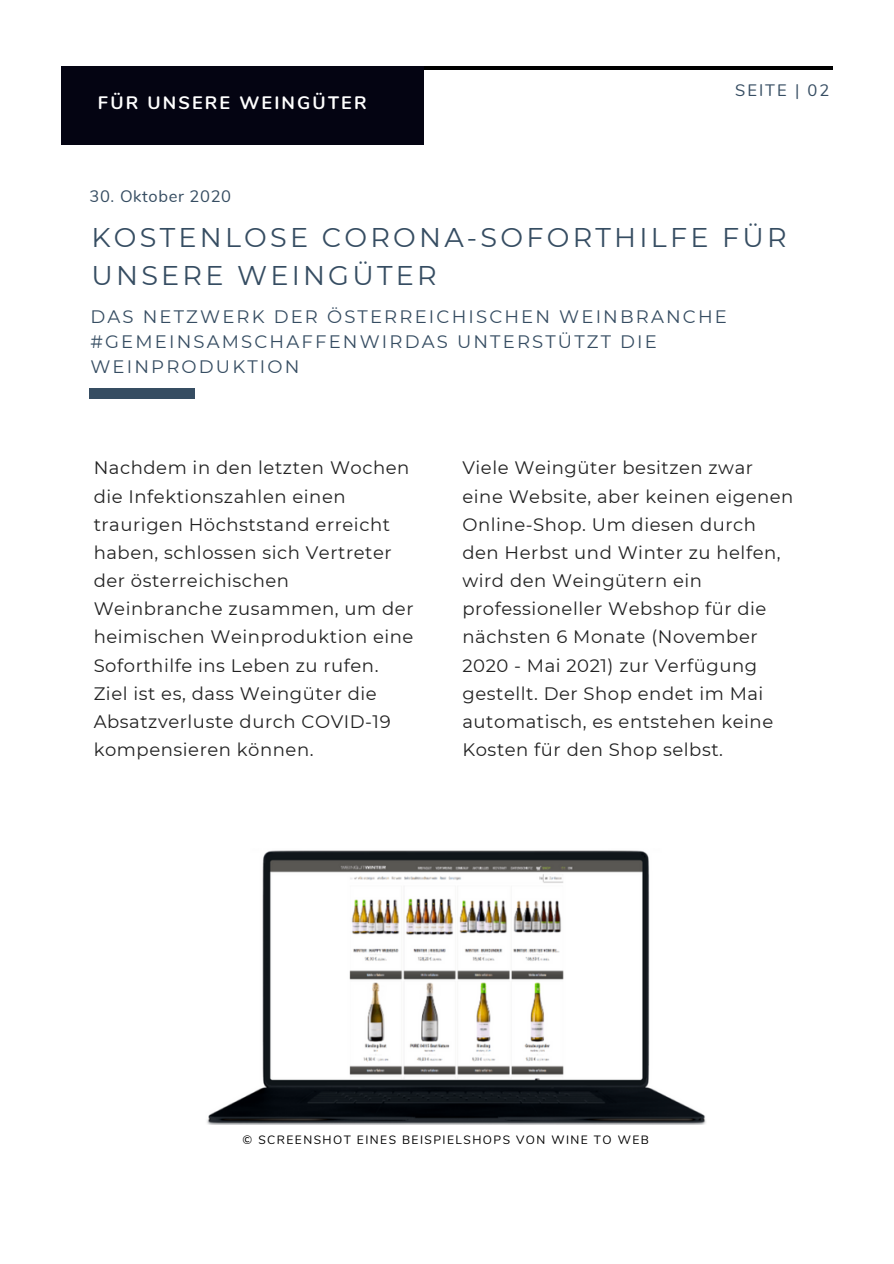
<style>
.page{position:relative;width:894px;height:1264px;background:#fff}
.page>*{position:absolute;margin:0;border:0;box-sizing:border-box;transform-origin:0 0}
.t1{font:27px/37.2px "Montserrat";letter-spacing:.12em;color:#364d62}
.t2{font:18px/28.2px "Montserrat";letter-spacing:.03em;color:#222}
.t3{font:18px/24.8px "Montserrat";letter-spacing:.12em;color:#364d62}
.t4{font:700 18px "Nunito";letter-spacing:.12em;color:#fff}
.t5{font:16.5px "Nunito";letter-spacing:.04em;color:#364d62}
.t6{font:12px "Nunito";letter-spacing:.12em;color:#000}
</style>
<div class="page">
<hr style="left:61px;top:66px;width:771px;height:4px;background:#000">
<div style="left:61px;top:66px;width:362px;height:78px;background:#040412"></div>
<div style="left:89px;top:389px;width:106px;height:10px;background:#364d62"></div>
<img style="left:207px;top:850px;width:499px;height:274px">
<p class="t4" style="left:98px;top:91px;width:270px">FÜR UNSERE WEINGÜTER</p>
<p class="t5" style="left:89px;top:185px;width:143px">30. Oktober 2020</p>
<p class="t5" style="left:735px;top:80px;width:96px">SEITE | 02</p>
<h1 class="t1" style="left:91px;top:219px;width:696px">KOSTENLOSE CORONA-SOFORTHILFE FÜR<br>UNSERE WEINGÜTER</h1>
<p class="t3" style="left:90px;top:304px;width:638px">DAS NETZWERK DER ÖSTERREICHISCHEN WEINBRANCHE #GEMEINSAMSCHAFFENWIRDAS UNTERSTÜTZT DIE<br>WEINPRODUKTION</p>
<p class="t2" style="left:94px;top:454px;width:321px">Nachdem in den letzten Wochen die Infektionszahlen einen traurigen Höchststand erreicht haben, schlossen sich Vertreter der österreichischen<br>Weinbranche zusammen, um der heimischen Weinproduktion eine<br>Soforthilfe ins Leben zu rufen.<br>Ziel ist es, dass Weingüter die<br>Absatzverluste durch COVID-19 kompensieren können.</p>
<p class="t2" style="left:462px;top:454px;width:332px">Viele Weingüter besitzen zwar eine Website, aber keinen eigenen<br>Online-Shop. Um diesen durch den Herbst und Winter zu helfen, wird den Weingütern ein professioneller Webshop für die nächsten 6 Monate (November<br>2020 - Mai 2021) zur Verfügung gestellt. Der Shop endet im Mai automatisch, es entstehen keine<br>Kosten für den Shop selbst.</p>
<p class="t6" style="left:242px;top:1131px;width:407px">© SCREENSHOT EINES BEISPIELSHOPS VON WINE TO WEB</p>
</div>
